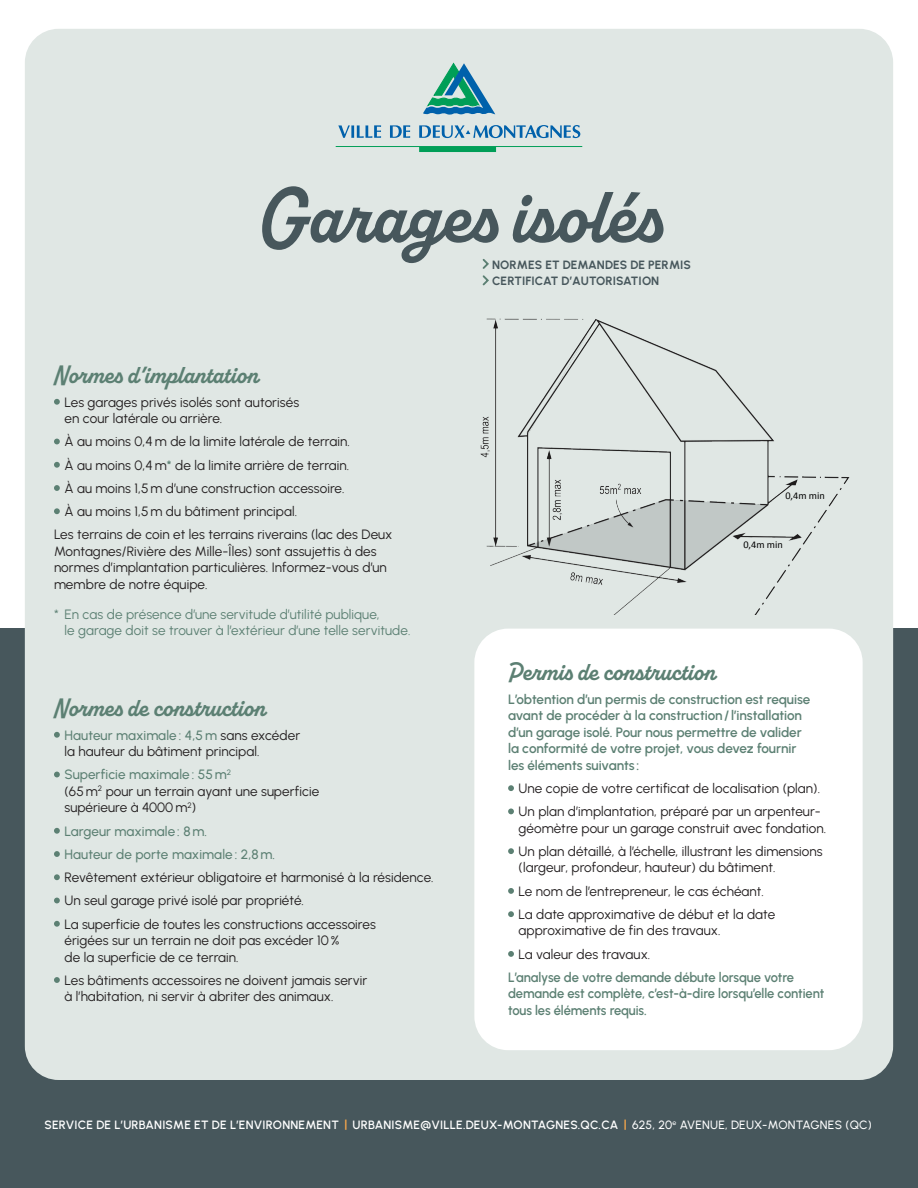
<style>
.page{position:relative;width:918px;height:1188px;background:#fff}
.page>*{position:absolute;margin:0;border:0;box-sizing:border-box;transform-origin:0 0}
.t1{font:700 79.5px "Alkaline";color:#47575c}
.t2{font:700 25.5px "Alkaline";letter-spacing:.01em;color:#5c8073}
.t3{font:13.5px/16.5px "Urbanist";letter-spacing:.005em;color:#231f20}
.t4{font:600 13.5px/16.5px "Urbanist";letter-spacing:-.01em;color:#5c8073}
.t5{font:600 13.5px/16.5px "Urbanist";letter-spacing:-.01em;color:#5c8073;scale:.96 1}
.t6{font:13.5px/16.5px "Urbanist";letter-spacing:.005em;color:#5c8073}
.t7{font:500 13.5px "Urbanist";letter-spacing:.005em;color:#5c8073}
.t8{font:600 12px "Urbanist";letter-spacing:.02em;color:#fff}
.t9{font:700 12px "Urbanist";color:#47575c}
.t10{font:10.35px "Calibri";color:#000}
.s1{font-weight:600;color:#5c8073}
.s2{font-weight:500;color:#5c8073}
.s3{color:#ffab4a}
.s4{font-weight:500}
</style>
<div class="page">
<div style="left:0;top:629px;width:918px;height:559px;background:#47575c"></div>
<div style="left:25px;top:29px;width:868px;height:1051px;background:#e0e7e4;border-radius:34px"></div>
<svg style="left:54px;top:399px;width:6px;height:6px"></svg>
<svg style="left:54px;top:439px;width:6px;height:5px"></svg>
<svg style="left:54px;top:462px;width:6px;height:6px"></svg>
<svg style="left:54px;top:485px;width:6px;height:6px"></svg>
<svg style="left:54px;top:508px;width:6px;height:6px"></svg>
<svg style="left:54px;top:732px;width:6px;height:6px"></svg>
<svg style="left:54px;top:772px;width:6px;height:5px"></svg>
<svg style="left:54px;top:828px;width:6px;height:6px"></svg>
<svg style="left:54px;top:851px;width:6px;height:6px"></svg>
<svg style="left:54px;top:874px;width:6px;height:6px"></svg>
<svg style="left:54px;top:898px;width:6px;height:5px"></svg>
<svg style="left:54px;top:921px;width:6px;height:6px"></svg>
<svg style="left:54px;top:977px;width:6px;height:6px"></svg>
<div style="left:474px;top:629px;width:389px;height:421px;background:#fff;border-radius:34px"></div>
<svg style="left:508px;top:785px;width:6px;height:6px"></svg>
<svg style="left:508px;top:809px;width:6px;height:5px"></svg>
<svg style="left:508px;top:848px;width:6px;height:6px"></svg>
<svg style="left:508px;top:888px;width:6px;height:6px"></svg>
<svg style="left:508px;top:911px;width:6px;height:6px"></svg>
<svg style="left:508px;top:951px;width:6px;height:6px"></svg>
<svg style="left:336px;top:146px;width:246px;height:6px"></svg>
<svg style="left:338px;top:125px;width:43px;height:13px"></svg>
<svg style="left:390px;top:125px;width:20px;height:13px"></svg>
<svg style="left:419px;top:125px;width:161px;height:13px"></svg>
<svg style="left:423px;top:63px;width:72px;height:52px"></svg>
<svg style="left:482px;top:259px;width:7px;height:27px"></svg>
<img style="left:480px;top:318px;width:370px;height:296px">
<svg style="left:779px;top:485px;width:4px;height:6px"></svg>
<svg style="left:785px;top:481px;width:28px;height:3px"></svg>
<div style="left:783px;top:484px;width:31px;height:28px;background:#e0e7e4"></div>
<div style="left:775px;top:491px;width:21px;height:23px;background:#e0e7e4"></div>
<svg style="left:736px;top:535px;width:32px;height:26px"></svg>
<div style="left:762px;top:537px;width:20px;height:22px;background:#dfe6e3"></div>
<div style="left:752px;top:539px;width:35px;height:21px;background:#e0e7e4"></div>
<p class="t1" style="left:259px;top:167px;width:402px">Garages isolés</p>
<p class="t9" style="left:492px;top:256px;width:200px">NORMES ET DEMANDES DE PERMIS</p>
<p class="t9" style="left:492px;top:273px;width:169px">CERTIFICAT D’AUTORISATION</p>
<p class="t2" style="left:54px;top:359px;width:206px">Normes d’implantation</p>
<p class="t3" style="left:64px;top:393px;width:236px">Les garages privés isolés sont autorisés en cour latérale ou arrière.</p>
<p class="t3" style="left:64px;top:433px;width:287px">À au moins 0,4m de la limite latérale de terrain.</p>
<p class="t3" style="left:64px;top:456px;width:286px">À au moins 0,4m<span class="s1">*</span> de la limite arrière de terrain.</p>
<p class="t3" style="left:64px;top:479px;width:282px">À au moins 1,5m d’une construction accessoire.</p>
<p class="t3" style="left:64px;top:503px;width:234px">À au moins 1,5m du bâtiment principal.</p>
<p class="t3" style="left:54px;top:526px;width:340px">Les terrains de coin et les terrains riverains (lac des Deux Montagnes/Rivière des Mille-Îles) sont assujettis à des normes d’implantation particulières. Informez-vous d’un membre de notre équipe.</p>
<p class="t6" style="left:64px;top:605px;width:347px;text-indent:-10px">* En cas de présence d’une servitude d’utilité publique,<br>le garage doit se trouver à l’extérieur d’une telle servitude.</p>
<p class="t10" style="left:785px;top:489px;width:41px">0,4m min</p>
<p class="t10" style="left:743px;top:538px;width:41px">0,4m min</p>
<p class="t2" style="left:54px;top:692px;width:213px">Normes de construction</p>
<p class="t3" style="left:64px;top:726px;width:237px"><span class="s2">Hauteur maximale : 4,5m</span> sans excéder la hauteur du bâtiment principal.</p>
<p class="t3" style="left:64px;top:766px;width:256px"><span class="s2">Superficie maximale : 55m</span><sup>2<br></sup>(65m<sup>2</sup> pour un terrain ayant une superficie supérieure à 4000m<sup>2</sup>)</p>
<p class="t7" style="left:64px;top:822px;width:144px">Largeur maximale : 8m.</p>
<p class="t7" style="left:64px;top:845px;width:212px">Hauteur de porte maximale : 2,8m.</p>
<p class="t3" style="left:64px;top:869px;width:371px">Revêtement extérieur obligatoire et harmonisé à la résidence.</p>
<p class="t3" style="left:64px;top:892px;width:241px">Un seul garage privé isolé par propriété.</p>
<p class="t3" style="left:64px;top:915px;width:313px">La superficie de toutes les constructions accessoires érigées sur un terrain ne doit pas excéder 10%<br>de la superficie de ce terrain.</p>
<p class="t3" style="left:64px;top:971px;width:304px">Les bâtiments accessoires ne doivent jamais servir à l’habitation, ni servir à abriter des animaux.</p>
<p class="t2" style="left:508px;top:656px;width:209px">Permis de construction</p>
<p class="t4" style="left:508px;top:690px;width:304px">L’obtention d’un permis de construction est requise avant de procéder à la construction/l’installation d’un garage isolé. Pour nous permettre de valider la conformité de votre projet, vous devez fournir les éléments suivants :</p>
<p class="t3" style="left:519px;top:780px;width:303px">Une copie de votre certificat de localisation (plan).</p>
<p class="t3" style="left:519px;top:803px;width:309px">Un plan d’implantation, préparé par un arpenteur&shy;géomètre pour un garage construit avec fondation.</p>
<p class="t3" style="left:519px;top:843px;width:306px">Un plan détaillé, à l’échelle, illustrant les dimensions (largeur, profondeur, hauteur) du bâtiment.</p>
<p class="t3" style="left:519px;top:882px;width:247px">Le nom de l’entrepreneur, le cas échéant.</p>
<p class="t3" style="left:519px;top:906px;width:258px">La date approximative de début et la date approximative de fin des travaux.</p>
<p class="t3" style="left:519px;top:945px;width:133px">La valeur des travaux.</p>
<p class="t5" style="left:508px;top:968px;width:331px">L’analyse de votre demande débute lorsque votre demande est complète, c’est-à-dire lorsqu’elle contient tous les éléments requis.</p>
<p class="t8" style="left:44px;top:1117px;width:829px">SERVICE DE L’URBANISME ET DE L’ENVIRONNEMENT <span class="s3">|</span> URBANISME@VILLE.DEUX-MONTAGNES.QC.CA <span class="s3">|</span> <span class="s4">625, 20</span><sup>e</sup> <span class="s4">AVENUE, DEUX-MONTAGNES (QC)</span></p>
</div>
